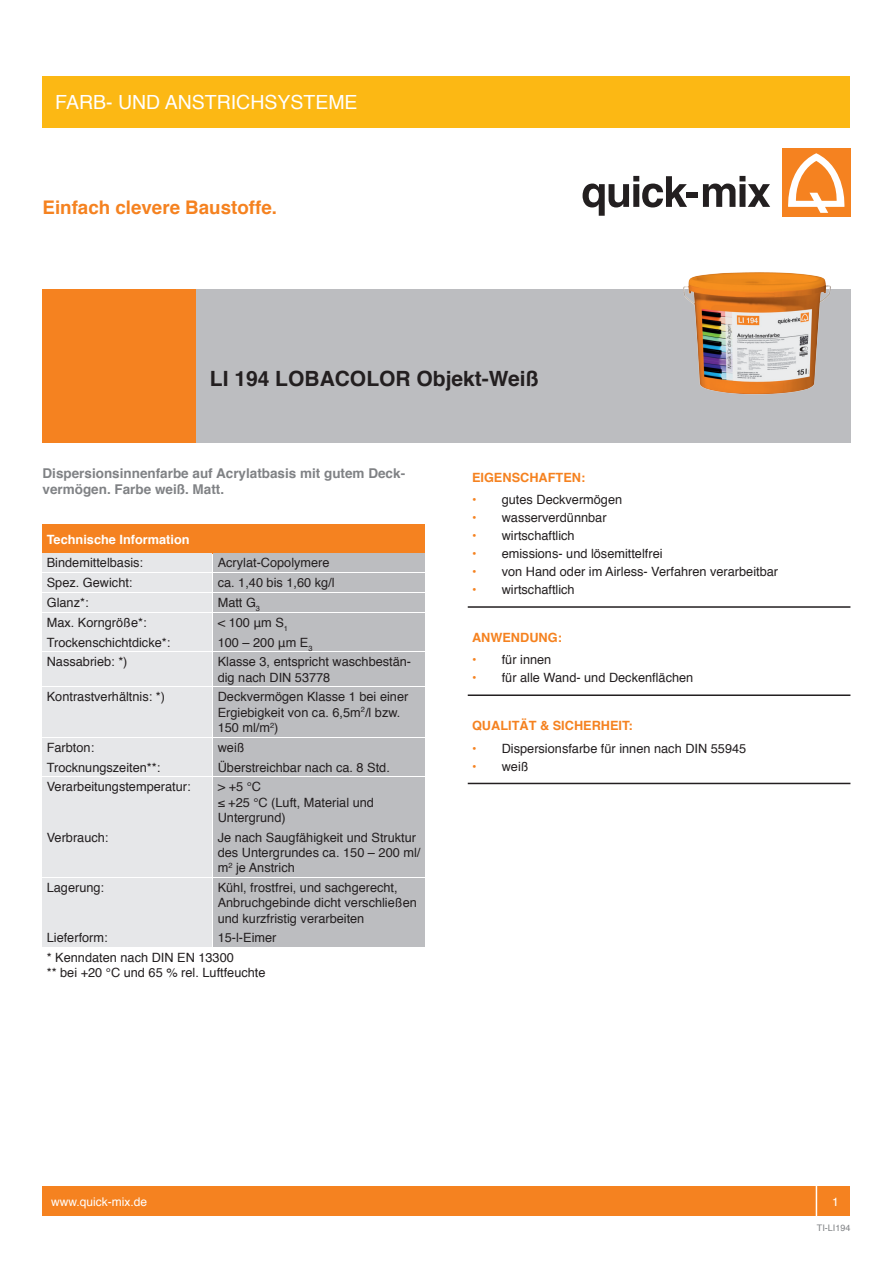
<style>
.page{position:relative;width:893px;height:1263px;background:#fff}
.page>*{position:absolute;margin:0;border:0;box-sizing:border-box;transform-origin:0 0}
.t1{font:700 21px "Helvetica";color:#231f20}
.t2{font:19.5px "Helvetica";color:#fff}
.t3{font:700 18.75px "Helvetica";color:#f58220}
.t4{font:700 13.5px/16.2px "Helvetica";color:#808285}
.t5{font:12.75px/15.3px "Helvetica";color:#231f20}
.t6{font:700 12.75px "Helvetica";color:#f58220}
.t7{font:700 12.75px "Helvetica";color:#fff}
.t8{font:12px "Helvetica";color:#fff}
.t9{font:9px "Helvetica";color:#808285}
</style>
<div class="page">
<div style="left:43px;top:77px;width:807px;height:51px;background:#fcb814"></div>
<svg style="left:583px;top:176px;width:104px;height:40px"></svg>
<div style="left:686px;top:192px;width:12px;height:6px;background:#231f20"></div>
<svg style="left:703px;top:176px;width:67px;height:31px"></svg>
<div style="left:782px;top:149px;width:68px;height:68px;background:#f58220"></div>
<svg style="left:788px;top:153px;width:57px;height:60px"></svg>
<div style="left:43px;top:1186px;width:807px;height:30px;background:#f58220"></div>
<div style="left:816px;top:1181px;width:39px;height:40px;border:2px solid #fff"></div>
<div style="left:191px;top:289px;width:659px;height:153px;background:#bcbdc0"></div>
<div style="left:43px;top:289px;width:153px;height:153px;background:#f58220"></div>
<img style="left:683px;top:272px;width:148px;height:123px">
<div style="left:43px;top:524px;width:382px;height:30px;background:#f58220"></div>
<div style="left:43px;top:554px;width:169px;height:18px;background:#e6e7e9"></div>
<div style="left:213px;top:554px;width:212px;height:18px;background:#bcbdc0"></div>
<div style="left:43px;top:573px;width:169px;height:19px;background:#e6e7e9"></div>
<div style="left:213px;top:573px;width:212px;height:19px;background:#bcbdc0"></div>
<div style="left:43px;top:593px;width:169px;height:19px;background:#e6e7e9"></div>
<div style="left:213px;top:593px;width:212px;height:19px;background:#bcbdc0"></div>
<div style="left:43px;top:613px;width:169px;height:18px;background:#e6e7e9"></div>
<div style="left:213px;top:613px;width:212px;height:18px;background:#bcbdc0"></div>
<div style="left:43px;top:633px;width:169px;height:18px;background:#e6e7e9"></div>
<div style="left:213px;top:633px;width:212px;height:18px;background:#bcbdc0"></div>
<div style="left:43px;top:652px;width:169px;height:34px;background:#e6e7e9"></div>
<div style="left:213px;top:652px;width:212px;height:34px;background:#bcbdc0"></div>
<div style="left:43px;top:687px;width:169px;height:50px;background:#e6e7e9"></div>
<div style="left:213px;top:687px;width:212px;height:50px;background:#bcbdc0"></div>
<div style="left:43px;top:738px;width:169px;height:18px;background:#e6e7e9"></div>
<div style="left:213px;top:738px;width:212px;height:18px;background:#bcbdc0"></div>
<div style="left:43px;top:758px;width:169px;height:18px;background:#e6e7e9"></div>
<div style="left:213px;top:758px;width:212px;height:18px;background:#bcbdc0"></div>
<div style="left:43px;top:777px;width:169px;height:49px;background:#e6e7e9"></div>
<div style="left:213px;top:777px;width:212px;height:49px;background:#bcbdc0"></div>
<div style="left:43px;top:828px;width:169px;height:49px;background:#e6e7e9"></div>
<div style="left:213px;top:828px;width:212px;height:49px;background:#bcbdc0"></div>
<div style="left:43px;top:878px;width:169px;height:49px;background:#e6e7e9"></div>
<div style="left:213px;top:878px;width:212px;height:49px;background:#bcbdc0"></div>
<div style="left:43px;top:928px;width:169px;height:19px;background:#e6e7e9"></div>
<div style="left:213px;top:928px;width:212px;height:19px;background:#bcbdc0"></div>
<hr style="left:468px;top:606px;width:382px;height:2px;background:#231f20">
<hr style="left:468px;top:694px;width:382px;height:2px;background:#231f20">
<hr style="left:468px;top:783px;width:382px;height:1px;background:#231f20">
<p class="t2" style="left:55px;top:87px;width:304px">FARB- UND ANSTRICHSYSTEME</p>
<p class="t3" style="left:43px;top:192px;width:236px">Einfach clevere Baustoffe.</p>
<p class="t1" style="left:210px;top:361px;width:330px">LI 194 LOBACOLOR Objekt-Weiß</p>
<p class="t4" style="left:43px;top:465px;width:364px">Dispersionsinnenfarbe auf Acrylatbasis mit gutem Deck&shy;vermögen. Farbe weiß. Matt.</p>
<p class="t7" style="left:47px;top:529px;width:144px">Technische Information</p>
<p class="t5" style="left:47px;top:556px;width:98px">Bindemittelbasis:</p>
<p class="t5" style="left:218px;top:556px;width:113px">Acrylat-Copolymere</p>
<p class="t5" style="left:47px;top:575px;width:87px">Spez. Gewicht:</p>
<p class="t5" style="left:218px;top:575px;width:118px">ca. 1,40 bis 1,60 kg/l</p>
<p class="t5" style="left:47px;top:595px;width:43px">Glanz*:</p>
<p class="t5" style="left:218px;top:595px;width:44px">Matt G<sub>3</sub></p>
<p class="t5" style="left:47px;top:615px;width:101px">Max. Korngröße*:</p>
<p class="t5" style="left:218px;top:615px;width:72px">&lt; 100 μm S<sub>1</sub></p>
<p class="t5" style="left:47px;top:635px;width:125px">Trockenschichtdicke*:</p>
<p class="t5" style="left:218px;top:635px;width:96px">100 – 200 μm E<sub>3</sub></p>
<p class="t5" style="left:47px;top:654px;width:82px">Nassabrieb: *)</p>
<p class="t5" style="left:218px;top:654px;width:195px">Klasse 3, entspricht waschbestän&shy;dig nach DIN 53778</p>
<p class="t5" style="left:47px;top:690px;width:120px">Kontrastverhältnis: *)</p>
<p class="t5" style="left:218px;top:690px;width:192px">Deckvermögen Klasse 1 bei einer<br>Ergiebigkeit von ca. 6,5m<sup>2</sup>/l bzw.<br>150 ml/m<sup>2</sup>)</p>
<p class="t5" style="left:47px;top:740px;width:49px">Farbton:</p>
<p class="t5" style="left:218px;top:740px;width:28px">weiß</p>
<p class="t5" style="left:47px;top:760px;width:115px">Trocknungszeiten**:</p>
<p class="t5" style="left:218px;top:760px;width:174px">Überstreichbar nach ca. 8 Std.</p>
<p class="t5" style="left:47px;top:779px;width:145px">Verarbeitungstemperatur:</p>
<p class="t5" style="left:218px;top:779px;width:45px">&gt; +5 °C</p>
<p class="t5" style="left:218px;top:795px;width:158px">≤ +25 °C (Luft, Material und<br>Untergrund)</p>
<p class="t5" style="left:47px;top:830px;width:63px">Verbrauch:</p>
<p class="t5" style="left:218px;top:830px;width:204px">Je nach Saugfähigkeit und Struktur des Untergrundes ca. 150 – 200 ml/ m<sup>2</sup> je Anstrich</p>
<p class="t5" style="left:47px;top:880px;width:59px">Lagerung:</p>
<p class="t5" style="left:218px;top:880px;width:201px">Kühl, frostfrei, und sachgerecht,<br>Anbruchgebinde dicht verschließen und kurzfristig verarbeiten</p>
<p class="t5" style="left:47px;top:931px;width:62px">Lieferform:</p>
<p class="t5" style="left:218px;top:931px;width:60px">15-l-Eimer</p>
<p class="t5" style="left:47px;top:950px;width:189px">* Kenndaten nach DIN EN 13300</p>
<p class="t5" style="left:47px;top:966px;width:220px">** bei +20 °C und 65 % rel. Luftfeuchte</p>
<p class="t6" style="left:472px;top:467px;width:115px">EIGENSCHAFTEN:</p>
<p class="t6" style="left:472px;top:489px;width:6px">•</p>
<p class="t5" style="left:502px;top:492px;width:122px">gutes Deckvermögen</p>
<p class="t6" style="left:472px;top:507px;width:6px">•</p>
<p class="t5" style="left:502px;top:510px;width:106px">wasserverdünnbar</p>
<p class="t6" style="left:472px;top:525px;width:6px">•</p>
<p class="t5" style="left:502px;top:528px;width:74px">wirtschaftlich</p>
<p class="t6" style="left:472px;top:543px;width:6px">•</p>
<p class="t5" style="left:502px;top:546px;width:162px">emissions- und lösemittelfrei</p>
<p class="t6" style="left:472px;top:561px;width:6px">•</p>
<p class="t5" style="left:502px;top:564px;width:278px">von Hand oder im Airless- Verfahren verarbeitbar</p>
<p class="t6" style="left:472px;top:579px;width:6px">•</p>
<p class="t5" style="left:502px;top:582px;width:74px">wirtschaftlich</p>
<p class="t6" style="left:472px;top:627px;width:91px">ANWENDUNG:</p>
<p class="t6" style="left:472px;top:650px;width:6px">•</p>
<p class="t5" style="left:502px;top:653px;width:51px">für innen</p>
<p class="t6" style="left:472px;top:668px;width:6px">•</p>
<p class="t5" style="left:502px;top:671px;width:193px">für alle Wand- und Deckenflächen</p>
<p class="t6" style="left:472px;top:715px;width:162px">QUALITÄT &amp; SICHERHEIT:</p>
<p class="t6" style="left:472px;top:738px;width:6px">•</p>
<p class="t5" style="left:502px;top:741px;width:246px">Dispersionsfarbe für innen nach DIN 55945</p>
<p class="t6" style="left:472px;top:756px;width:6px">•</p>
<p class="t5" style="left:502px;top:759px;width:28px">weiß</p>
<p class="t8" style="left:51px;top:1192px;width:98px">www.quick-mix.de</p>
<p class="t8" style="left:832px;top:1192px;width:8px">1</p>
<p class="t9" style="left:817px;top:1221px;width:35px">TI-LI194</p>
</div>
